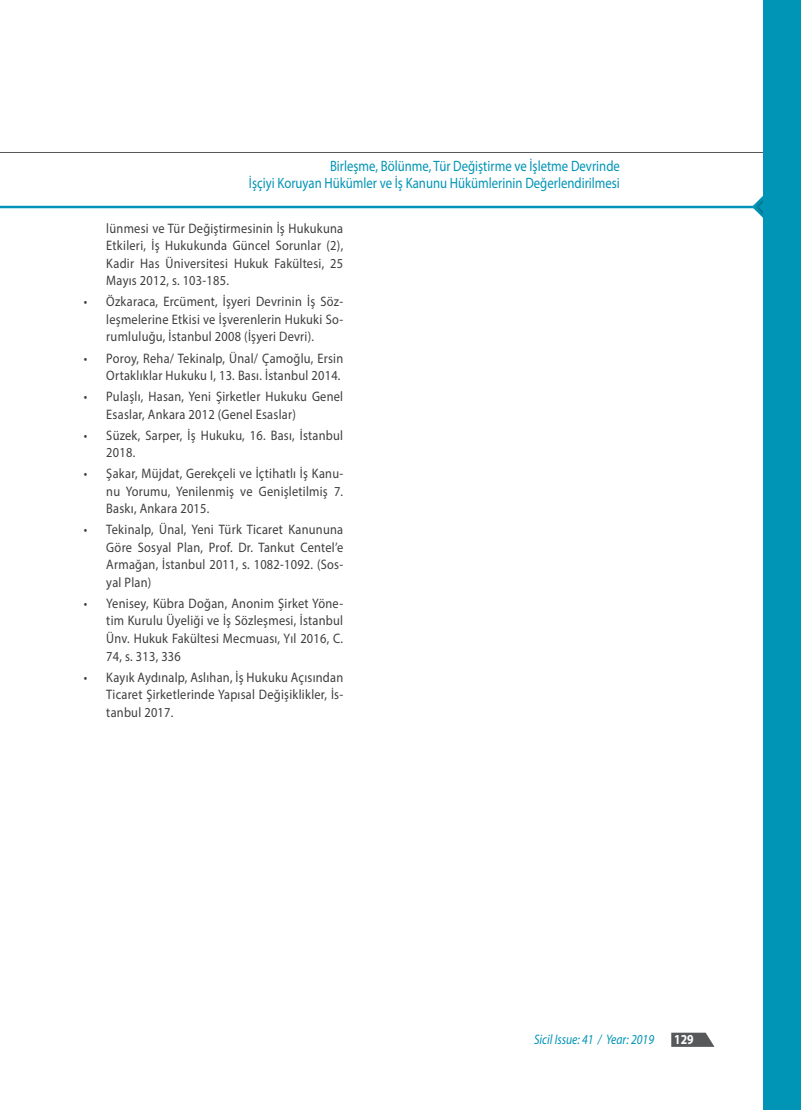
<style>
.page{position:relative;width:801px;height:1110px;background:#fff}
.page>*{position:absolute;margin:0;border:0;box-sizing:border-box;transform-origin:0 0}
.t1{font:15px/17.5px "Myriad Pro";color:#0094b6;text-align:right;scale:.85 1}
.t2{font:13.75px/17.5px "Myriad Pro";letter-spacing:.02em;color:#3e3e3f;text-align:justify;scale:.9 1}
.t3{font:italic 13.75px "Myriad Pro";color:#0094b6;scale:.85 1}
.t4{font:700 13.75px "Myriad Pro";color:#fff;scale:.85 1}
</style>
<div class="page">
<hr style="left:0;top:152px;width:765px;height:1px;background:#57585a">
<hr style="left:0;top:206px;width:787px;height:2px;background:#0094b6">
<svg style="left:752px;top:196px;width:11px;height:22px"></svg>
<div style="left:763px;top:0;width:38px;height:1109px;background:#0094b6"></div>
<svg style="left:671px;top:1032px;width:43px;height:14px"></svg>
<p class="t1" style="left:249px;top:157px;width:438px">Birleşme, Bölünme, Tür Değiştirme ve İşletme Devrinde<br>İşçiyi Koruyan Hükümler ve İş Kanunu Hükümlerinin Değerlendirilmesi</p>
<p class="t2" style="left:106px;top:219px;width:265px">lünmesi ve Tür Değiştirmesinin İş Hukukuna Etkileri, İş Hukukunda Güncel Sorunlar (2), Kadir Has Üniversitesi Hukuk Fakültesi, 25<br>Mayıs 2012, s. 103-185.</p>
<p class="t2" style="left:106px;top:293px;width:265px;text-indent:-22px">• Özkaraca, Ercüment, İşyeri Devrinin İş Söz&shy;leşmelerine Etkisi ve İşverenlerin Hukuki So&shy;rumluluğu, İstanbul 2008 (İşyeri Devri).</p>
<p class="t2" style="left:84px;top:349px;width:290px;text-align:right">• Poroy, Reha/ Tekinalp, Ünal/ Çamoğlu, Ersin<br>Ortaklıklar Hukuku I, 13. Bası. İstanbul 2014.</p>
<p class="t2" style="left:106px;top:387px;width:265px;text-indent:-22px">• Pulaşlı, Hasan, Yeni Şirketler Hukuku Genel<br>Esaslar, Ankara 2012 (Genel Esaslar)</p>
<p class="t2" style="left:106px;top:426px;width:265px;text-indent:-22px">• Süzek, Sarper, İş Hukuku, 16. Bası, İstanbul<br>2018.</p>
<p class="t2" style="left:106px;top:464px;width:265px;text-indent:-22px">• Şakar, Müjdat, Gerekçeli ve İçtihatlı İş Kanu&shy;nu Yorumu, Yenilenmiş ve Genişletilmiş 7.<br>Baskı, Ankara 2015.</p>
<p class="t2" style="left:106px;top:520px;width:265px;text-indent:-22px">• Tekinalp, Ünal, Yeni Türk Ticaret Kanununa Göre Sosyal Plan, Prof. Dr. Tankut Centel’e Armağan, İstanbul 2011, s. 1082-1092. (Sos&shy;yal Plan)</p>
<p class="t2" style="left:106px;top:594px;width:265px;text-indent:-22px">• Yenisey, Kübra Doğan, Anonim Şirket Yöne&shy;tim Kurulu Üyeliği ve İş Sözleşmesi, İstanbul Ünv. Hukuk Fakültesi Mecmuası, Yıl 2016, C.<br>74, s. 313, 336</p>
<p class="t2" style="left:106px;top:667px;width:265px;text-indent:-22px">• Kayık Aydınalp, Aslıhan, İş Hukuku Açısından Ticaret Şirketlerinde Yapısal Değişiklikler, İs&shy;tanbul 2017.</p>
<p class="t3" style="left:534px;top:1030px;width:143px">Sicil Issue: 41 / Year: 2019</p>
<p class="t4" style="left:674px;top:1029px;width:24px">129</p>
</div>
